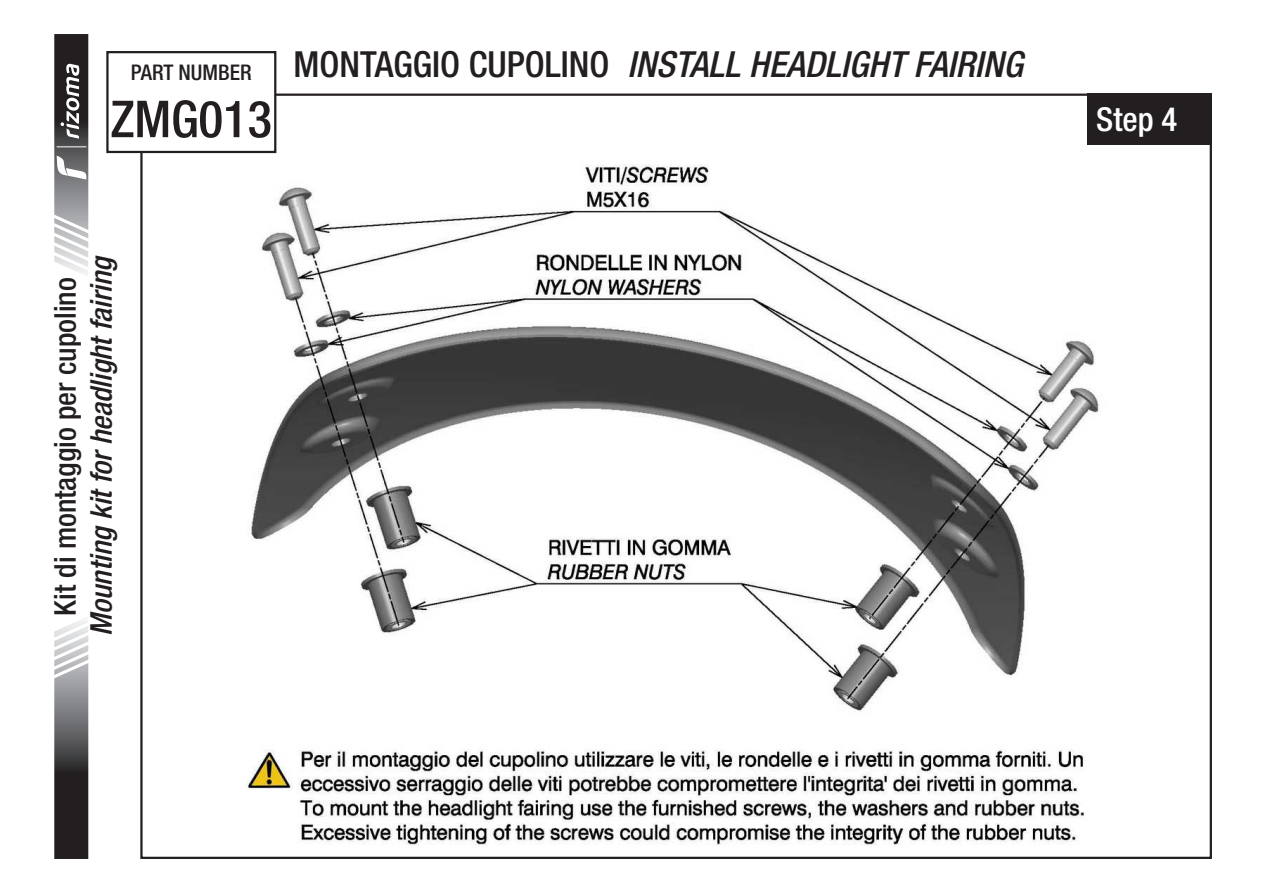
<style>
.page{position:relative;width:1263px;height:893px;background:#fff}
.page>*{position:absolute;margin:0;border:0;box-sizing:border-box;transform-origin:0 0}
.t1{font:500 condensed 51px "Helvetica Neue LT Std";color:#231f20}
.t2{font:italic 500 condensed 36px "Helvetica Neue LT Std";color:#231f20}
.t3{font:500 condensed 33px "Helvetica Neue LT Std";color:#fff}
.t4{font:italic 500 condensed 30px "Helvetica Neue LT Std";color:#231f20}
.t5{font:500 condensed 30px "Helvetica Neue LT Std";color:#231f20}
.t6{font:500 condensed 21.6px "Helvetica Neue LT Std";color:#231f20}
.s1{font-style:normal}
</style>
<div class="page">
<img style="left:230px;top:103px;width:870px;height:742px">
<div style="left:1088px;top:94px;width:124px;height:51px;background:#231f20"></div>
<svg style="left:54px;top:620px;width:35px;height:239px;background:#706f70"></svg>
<svg style="left:54px;top:34px;width:35px;height:240px"></svg>
<div style="left:107px;top:52px;width:168px;height:100px;background:#fff"></div>
<div style="left:106px;top:51px;width:170px;height:102px;border:2px solid #231f20"></div>
<p class="t6" style="left:131px;top:59px;width:122px">PART NUMBER</p>
<p class="t2" style="left:293px;top:42px;width:731px"><span class="s1">MONTAGGIO CUPOLINO</span> INSTALL HEADLIGHT FAIRING</p>
<h1 class="t1" style="left:111px;top:89px;width:163px">ZMG013</h1>
<p class="t3" style="left:1096px;top:99px;width:83px">Step 4</p>
<p class="t5" style="left:47px;top:616px;width:340px;rotate:-90deg">Kit di montaggio per cupolino</p>
<p class="t4" style="left:83px;top:636px;width:382px;rotate:-90deg">Mounting kit for headlight fairing</p>
</div>
